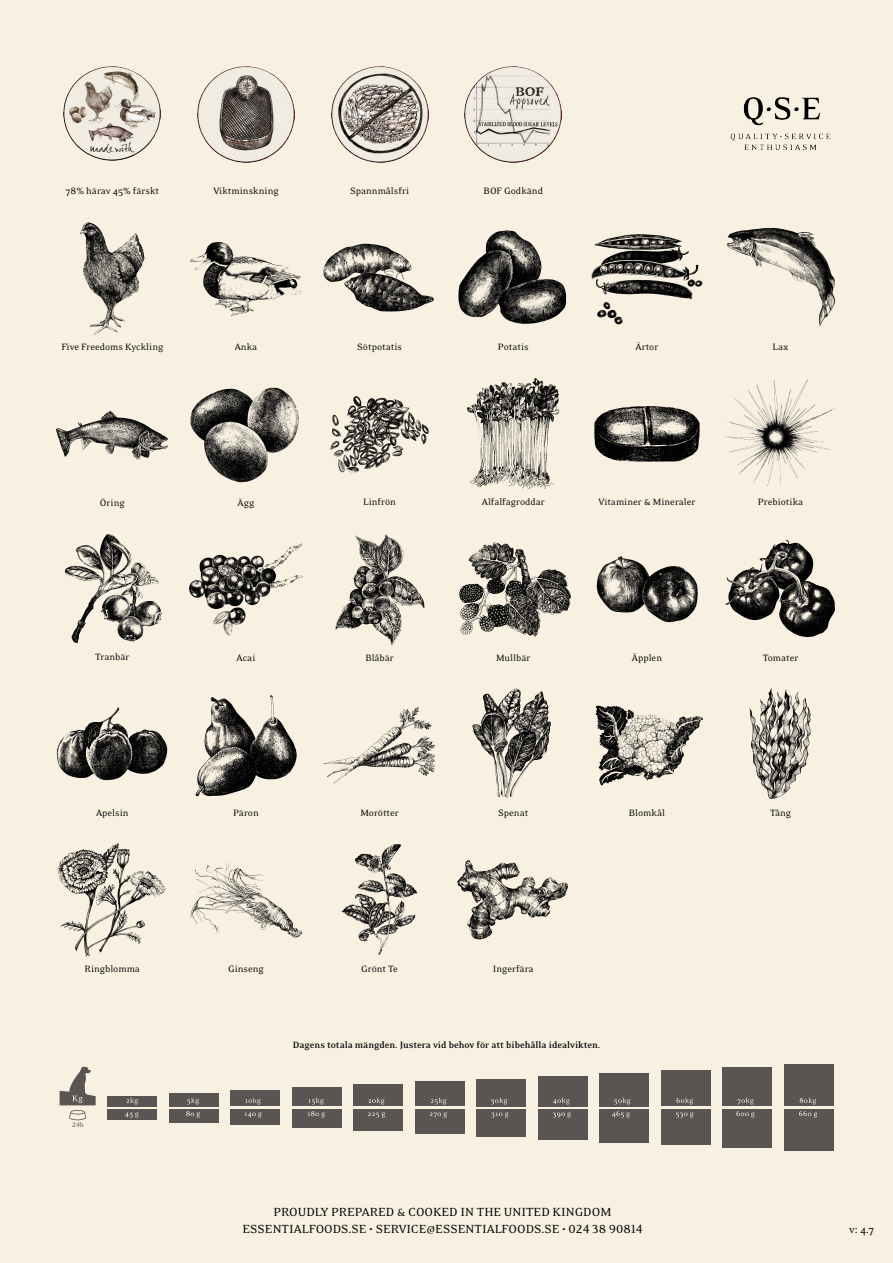
<style>
.page{position:relative;width:893px;height:1263px;background:#f8f1e2}
.page>*{position:absolute;margin:0;border:0;box-sizing:border-box;transform-origin:0 0}
.t1{font:13.5px/16.2px "Eidetic Neo OT";color:#020203;text-align:center}
.t2{font:12px "Eidetic Neo OT";color:#020203}
.Kontakt_info{font:10.5px "Eidetic Neo OT";color:#020203}
.Grafik_tekst{font:700 10.5px "Eidetic Neo OT";color:#020203}
.t3{font:7.5px "Eidetic Neo OT";color:#595553}
</style>
<div class="page">
<img style="left:64px;top:66px;width:97px;height:95px">
<img style="left:730px;top:97px;width:101px;height:53px">
<img style="left:323px;top:243px;width:111px;height:69px">
<img style="left:458px;top:230px;width:109px;height:94px">
<img style="left:591px;top:234px;width:112px;height:91px">
<img style="left:726px;top:228px;width:110px;height:99px">
<img style="left:56px;top:411px;width:112px;height:49px">
<img style="left:190px;top:387px;width:109px;height:96px">
<img style="left:330px;top:396px;width:100px;height:77px">
<img style="left:467px;top:377px;width:93px;height:113px">
<img style="left:594px;top:406px;width:106px;height:56px">
<img style="left:725px;top:379px;width:111px;height:107px">
<img style="left:64px;top:534px;width:98px;height:109px">
<img style="left:189px;top:543px;width:114px;height:93px">
<img style="left:335px;top:534px;width:90px;height:111px">
<img style="left:459px;top:542px;width:112px;height:95px">
<img style="left:596px;top:556px;width:102px;height:67px">
<img style="left:725px;top:540px;width:110px;height:98px">
<img style="left:56px;top:707px;width:112px;height:74px">
<img style="left:195px;top:695px;width:102px;height:102px">
<img style="left:323px;top:707px;width:112px;height:77px">
<img style="left:472px;top:688px;width:79px;height:110px">
<img style="left:595px;top:705px;width:108px;height:81px">
<img style="left:749px;top:688px;width:62px;height:111px">
<img style="left:190px;top:863px;width:112px;height:75px">
<img style="left:57px;top:843px;width:110px;height:114px">
<div style="left:107px;top:1096px;width:50px;height:10px;background:#595553"></div>
<div style="left:107px;top:1109px;width:50px;height:10px;background:#595553"></div>
<div style="left:169px;top:1093px;width:50px;height:13px;background:#595553"></div>
<div style="left:169px;top:1109px;width:50px;height:13px;background:#595553"></div>
<div style="left:230px;top:1090px;width:50px;height:16px;background:#595553"></div>
<div style="left:230px;top:1109px;width:50px;height:16px;background:#595553"></div>
<div style="left:292px;top:1087px;width:50px;height:19px;background:#595553"></div>
<div style="left:292px;top:1109px;width:50px;height:19px;background:#595553"></div>
<div style="left:353px;top:1084px;width:50px;height:22px;background:#595553"></div>
<div style="left:353px;top:1109px;width:50px;height:22px;background:#595553"></div>
<div style="left:415px;top:1082px;width:50px;height:24px;background:#595553"></div>
<div style="left:415px;top:1109px;width:50px;height:25px;background:#595553"></div>
<div style="left:476px;top:1079px;width:50px;height:27px;background:#595553"></div>
<div style="left:476px;top:1109px;width:50px;height:27px;background:#595553"></div>
<div style="left:538px;top:1076px;width:50px;height:30px;background:#595553"></div>
<div style="left:538px;top:1109px;width:50px;height:30px;background:#595553"></div>
<div style="left:599px;top:1073px;width:50px;height:33px;background:#595553"></div>
<div style="left:599px;top:1109px;width:50px;height:33px;background:#595553"></div>
<div style="left:661px;top:1070px;width:50px;height:36px;background:#595553"></div>
<div style="left:661px;top:1109px;width:50px;height:36px;background:#595553"></div>
<div style="left:722px;top:1067px;width:50px;height:39px;background:#595553"></div>
<div style="left:722px;top:1109px;width:50px;height:39px;background:#595553"></div>
<div style="left:784px;top:1065px;width:49px;height:41px;background:#595553"></div>
<div style="left:784px;top:1109px;width:49px;height:42px;background:#595553"></div>
<svg style="left:60px;top:1066px;width:36px;height:54px"></svg>
<svg style="left:126px;top:1098px;width:12px;height:6px"></svg>
<svg style="left:125px;top:1112px;width:14px;height:6px"></svg>
<svg style="left:187px;top:1098px;width:12px;height:6px"></svg>
<svg style="left:186px;top:1111px;width:14px;height:7px"></svg>
<svg style="left:245px;top:1098px;width:16px;height:6px"></svg>
<svg style="left:244px;top:1112px;width:18px;height:6px"></svg>
<svg style="left:308px;top:1098px;width:16px;height:6px"></svg>
<svg style="left:308px;top:1111px;width:17px;height:7px"></svg>
<svg style="left:368px;top:1098px;width:17px;height:6px"></svg>
<svg style="left:368px;top:1112px;width:17px;height:6px"></svg>
<svg style="left:431px;top:1098px;width:16px;height:6px"></svg>
<svg style="left:430px;top:1112px;width:17px;height:6px"></svg>
<svg style="left:491px;top:1098px;width:16px;height:6px"></svg>
<svg style="left:491px;top:1112px;width:18px;height:6px"></svg>
<svg style="left:553px;top:1098px;width:17px;height:6px"></svg>
<svg style="left:553px;top:1112px;width:18px;height:6px"></svg>
<svg style="left:614px;top:1098px;width:17px;height:6px"></svg>
<svg style="left:612px;top:1111px;width:18px;height:7px"></svg>
<svg style="left:676px;top:1098px;width:17px;height:6px"></svg>
<svg style="left:676px;top:1112px;width:18px;height:6px"></svg>
<svg style="left:737px;top:1098px;width:17px;height:6px"></svg>
<svg style="left:736px;top:1111px;width:19px;height:7px"></svg>
<svg style="left:800px;top:1098px;width:16px;height:6px"></svg>
<svg style="left:799px;top:1111px;width:18px;height:7px"></svg>
<img style="left:198px;top:66px;width:96px;height:97px">
<img style="left:80px;top:222px;width:65px;height:113px">
<img style="left:190px;top:242px;width:112px;height:75px">
<img style="left:341px;top:844px;width:77px;height:111px">
<img style="left:465px;top:66px;width:97px;height:97px">
<img style="left:331px;top:66px;width:97px;height:97px">
<img style="left:457px;top:859px;width:111px;height:81px">
<p class="Kontakt_info" style="left:66px;top:186px;width:95px">78% härav 45% färskt</p>
<p class="Kontakt_info" style="left:213px;top:186px;width:67px">Viktminskning</p>
<p class="Kontakt_info" style="left:350px;top:186px;width:61px">Spannmålsfri</p>
<p class="Kontakt_info" style="left:484px;top:186px;width:61px">BOF Godkänd</p>
<p class="Kontakt_info" style="left:61px;top:341px;width:103px">Five Freedoms Kyckling</p>
<p class="Kontakt_info" style="left:235px;top:341px;width:24px">Anka</p>
<p class="Kontakt_info" style="left:357px;top:341px;width:46px">Sötpotatis</p>
<p class="Kontakt_info" style="left:498px;top:341px;width:32px">Potatis</p>
<p class="Kontakt_info" style="left:635px;top:341px;width:24px">Ärtor</p>
<p class="Kontakt_info" style="left:773px;top:341px;width:17px">Lax</p>
<p class="Kontakt_info" style="left:100px;top:497px;width:26px">Öring</p>
<p class="Kontakt_info" style="left:238px;top:497px;width:18px">Ägg</p>
<p class="Kontakt_info" style="left:363px;top:497px;width:34px">Linfrön</p>
<p class="Kontakt_info" style="left:482px;top:497px;width:64px">Alfalfagroddar</p>
<p class="Kontakt_info" style="left:598px;top:497px;width:99px">Vitaminer &amp; Mineraler</p>
<p class="Kontakt_info" style="left:758px;top:497px;width:47px">Prebiotika</p>
<p class="Kontakt_info" style="left:632px;top:652px;width:32px">Äpplen</p>
<p class="Kontakt_info" style="left:95px;top:652px;width:36px">Tranbär</p>
<p class="Kontakt_info" style="left:763px;top:652px;width:37px">Tomater</p>
<p class="Kontakt_info" style="left:365px;top:652px;width:30px">Blåbär</p>
<p class="Kontakt_info" style="left:496px;top:652px;width:36px">Mullbär</p>
<p class="Kontakt_info" style="left:236px;top:652px;width:20px">Acai</p>
<p class="Kontakt_info" style="left:96px;top:808px;width:34px">Apelsin</p>
<p class="Kontakt_info" style="left:233px;top:808px;width:27px">Päron</p>
<p class="Kontakt_info" style="left:360px;top:808px;width:40px">Morötter</p>
<p class="Kontakt_info" style="left:498px;top:808px;width:32px">Spenat</p>
<p class="Kontakt_info" style="left:629px;top:808px;width:38px">Blomkål</p>
<p class="Kontakt_info" style="left:770px;top:808px;width:22px">Tång</p>
<p class="Kontakt_info" style="left:85px;top:963px;width:57px">Ringblomma</p>
<p class="t3" style="left:72px;top:1121px;width:13px">24h</p>
<p class="Kontakt_info" style="left:228px;top:963px;width:37px">Ginseng</p>
<p class="Kontakt_info" style="left:361px;top:964px;width:38px">Grönt Te</p>
<p class="Kontakt_info" style="left:493px;top:964px;width:42px">Ingerfära</p>
<p class="Grafik_tekst" style="left:293px;top:1040px;width:309px">Dagens totala mängden. Justera vid behov för att bibehålla idealvikten.</p>
<p class="t1" style="left:242px;top:1204px;width:402px">PROUDLY PREPARED &amp; COOKED IN THE UNITED KINGDOM<br>ESSENTIALFOODS.SE • SERVICE@ESSENTIALFOODS.SE • 024 38 90814</p>
<p class="t2" style="left:849px;top:1223px;width:26px">v: 4.7</p>
</div>
